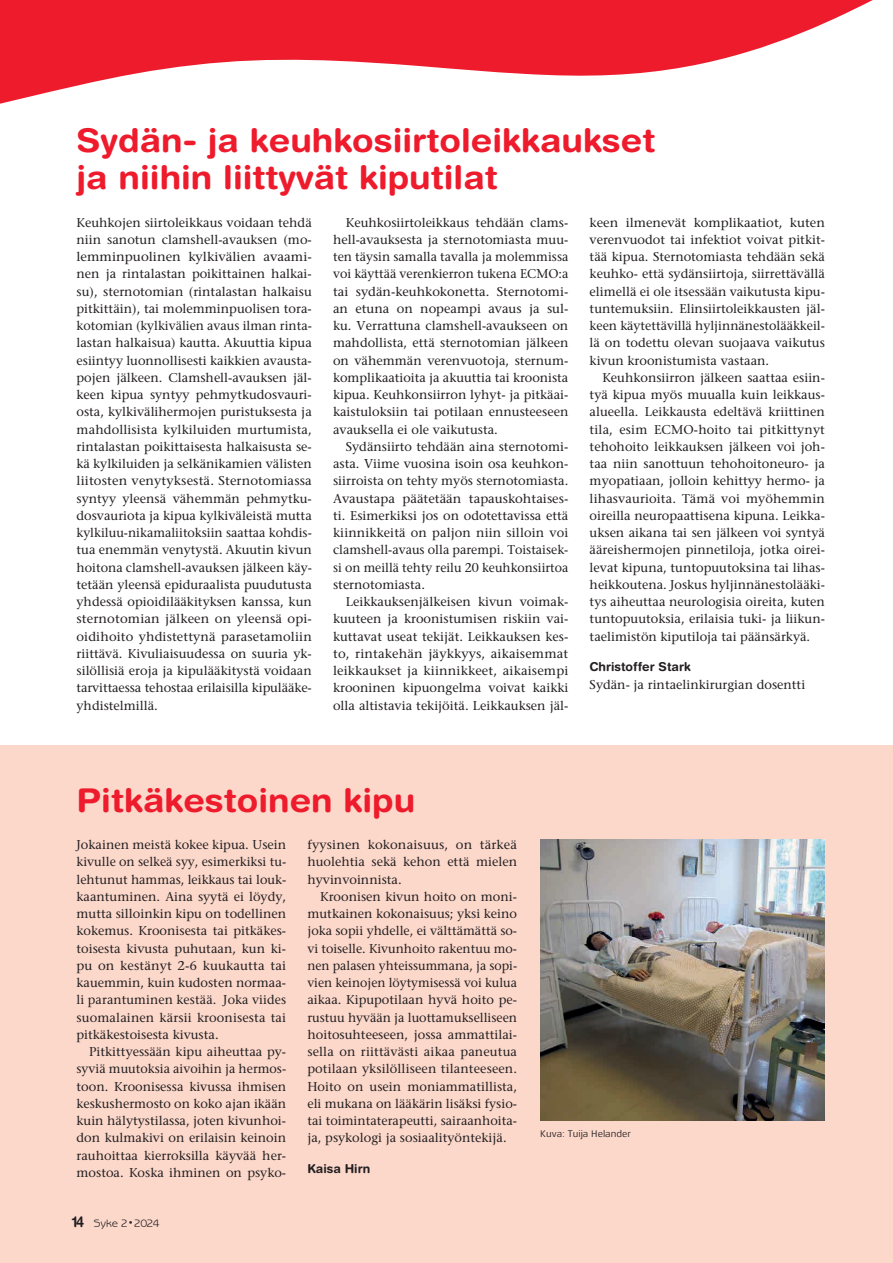
<style>
.page{position:relative;width:893px;height:1263px;background:#fff}
.page>*{position:absolute;margin:0;border:0;box-sizing:border-box;transform-origin:0 0}
.t1{font:700 32.85px/37.5px "Helvetica Rounded LT Std";color:#ee1b2c;scale:1.07 1}
.t2{font:500 12.75px/17.2px "Stone Serif Std";color:#231f20;text-align:justify}
.t3{font:700 12.3px "Helvetica Rounded LT Std";color:#231f20}
.t4{font:10.8px "Benguiat Gothic Std";letter-spacing:-.025em;color:#231f20;scale:1.05 1}
.t5{font:9.75px "Aeonis LT Pro";color:#231f20}
.s1{font-family:"Helvetica Rounded LT Std";font-weight:700;font-size:15px}
.s2{font-size:7.5px}
</style>
<div class="page">
<div style="left:0;top:746px;width:893px;height:517px;background:#fcd8cb"></div>
<svg style="left:0;top:0;width:873px;height:104px;fill:#ee1b2c"></svg>
<img style="left:540px;top:840px;width:285px;height:281px">
<h1 class="t1" style="left:77px;top:120px;width:542px">Sydän- ja keuhkosiirtoleikkaukset ja niihin liittyvät kiputilat</h1>
<p class="t2" style="left:590px;top:213px;width:237px">keen ilmenevät komplikaatiot, kuten verenvuodot tai infektiot voivat pitkit&shy;tää kipua. Sternotomiasta tehdään sekä keuhko- että sydänsiirtoja, siirrettävällä elimellä ei ole itsessään vaikutusta kipu&shy;tuntemuksiin. Elinsiirtoleikkausten jäl&shy;keen käytettävillä hyljinnänestolääkkeil&shy;lä on todettu olevan suojaava vaikutus kivun kroonistumista vastaan.</p>
<p class="t2" style="left:590px;top:369px;width:237px;text-indent:13px">Keuhkonsiirron jälkeen saattaa esiin&shy;tyä kipua myös muualla kuin leikkaus&shy;alueella. Leikkausta edeltävä kriittinen tila, esim ECMO-hoito tai pitkittynyt tehohoito leikkauksen jälkeen voi joh&shy;taa niin sanottuun tehohoitoneuro- ja myopatiaan, jolloin kehittyy hermo- ja lihasvaurioita. Tämä voi myöhemmin oireilla neuropaattisena kipuna. Leikka&shy;uksen aikana tai sen jälkeen voi syntyä ääreishermojen pinnetiloja, jotka oirei&shy;levat kipuna, tuntopuutoksina tai lihas&shy;heikkoutena. Joskus hyljinnänestolääki&shy;tys aiheuttaa neurologisia oireita, kuten tuntopuutoksia, erilaisia tuki- ja liikun&shy;taelimistön kiputiloja tai päänsärkyä.</p>
<p class="t3" style="left:590px;top:659px;width:103px">Christoffer Stark</p>
<p class="t2" style="left:590px;top:676px;width:217px">Sydän- ja rintaelinkirurgian dosentti</p>
<p class="t2" style="left:77px;top:213px;width:237px">Keuhkojen siirtoleikkaus voidaan tehdä niin sanotun clamshell-avauksen (mo&shy;lemminpuolinen kylkivälien avaami&shy;nen ja rintalastan poikittainen halkai&shy;su), sternotomian (rintalastan halkaisu pitkittäin), tai molemminpuolisen tora&shy;kotomian (kylkivälien avaus ilman rinta&shy;lastan halkaisua) kautta. Akuuttia kipua esiintyy luonnollisesti kaikkien avausta&shy;pojen jälkeen. Clamshell-avauksen jäl&shy;keen kipua syntyy pehmytkudosvauri&shy;osta, kylkivälihermojen puristuksesta ja mahdollisista kylkiluiden murtumista, rintalastan poikittaisesta halkaisusta se&shy;kä kylkiluiden ja selkänikamien välisten liitosten venytyksestä. Sternotomiassa syntyy yleensä vähemmän pehmytku&shy;dosvauriota ja kipua kylkiväleistä mutta kylkiluu-nikamaliitoksiin saattaa kohdis&shy;tua enemmän venytystä. Akuutin kivun hoitona clamshell-avauksen jälkeen käy&shy;tetään yleensä epiduraalista puudutusta yhdessä opioidilääkityksen kanssa, kun sternotomian jälkeen on yleensä opi&shy;oidihoito yhdistettynä parasetamoliin riittävä. Kivuliaisuudessa on suuria yk&shy;silöllisiä eroja ja kipulääkitystä voidaan tarvittaessa tehostaa erilaisilla kipulääke&shy;yhdistelmillä.</p>
<p class="t2" style="left:333px;top:213px;width:237px;text-indent:13px">Keuhkosiirtoleikkaus tehdään clams&shy;hell-avauksesta ja sternotomiasta muu&shy;ten täysin samalla tavalla ja molemmissa voi käyttää verenkierron tukena ECMO:a tai sydän-keuhkokonetta. Sternotomi&shy;an etuna on nopeampi avaus ja sul&shy;ku. Verrattuna clamshell-avaukseen on mahdollista, että sternotomian jälkeen on vähemmän verenvuotoja, sternum&shy;komplikaatioita ja akuuttia tai kroonista kipua. Keuhkonsiirron lyhyt- ja pitkäai&shy;kaistuloksiin tai potilaan ennusteeseen avauksella ei ole vaikutusta.</p>
<p class="t2" style="left:333px;top:438px;width:237px;text-indent:13px">Sydänsiirto tehdään aina sternotomi&shy;asta. Viime vuosina isoin osa keuhkon&shy;siirroista on tehty myös sternotomiasta.<br>Avaustapa päätetään tapauskohtaises&shy;ti. Esimerkiksi jos on odotettavissa että kiinnikkeitä on paljon niin silloin voi clamshell-avaus olla parempi. Toistaisek&shy;si on meillä tehty reilu 20 keuhkonsiirtoa sternotomiasta.</p>
<p class="t2" style="left:333px;top:593px;width:237px;text-indent:13px">Leikkauksenjälkeisen kivun voimak&shy;kuuteen ja kroonistumisen riskiin vai&shy;kuttavat useat tekijät. Leikkauksen kes&shy;to, rintakehän jäykkyys, aikaisemmat leikkaukset ja kiinnikkeet, aikaisempi krooninen kipuongelma voivat kaikki olla altistavia tekijöitä. Leikkauksen jäl-</p>
<h1 class="t1" style="left:77px;top:781px;width:318px">Pitkäkestoinen kipu</h1>
<p class="t2" style="left:77px;top:836px;width:211px">Jokainen meistä kokee kipua. Usein kivulle on selkeä syy, esimerkiksi tu&shy;lehtunut hammas, leikkaus tai louk&shy;kaantuminen. Aina syytä ei löydy, mutta silloinkin kipu on todellinen kokemus. Kroonisesta tai pitkäkes&shy;toisesta kivusta puhutaan, kun ki&shy;pu on kestänyt 2-6 kuukautta tai kauemmin, kuin kudosten normaa&shy;li parantuminen kestää. Joka viides suomalainen kärsii kroonisesta tai pitkäkestoisesta kivusta.</p>
<p class="t2" style="left:77px;top:1043px;width:211px;text-indent:13px">Pitkittyessään kipu aiheuttaa py&shy;syviä muutoksia aivoihin ja hermos&shy;toon. Kroonisessa kivussa ihmisen keskushermosto on koko ajan ikään kuin hälytystilassa, joten kivunhoi&shy;don kulmakivi on erilaisin keinoin rauhoittaa kierroksilla käyvää her&shy;mostoa. Koska ihminen on psyko-</p>
<p class="t4" style="left:72px;top:1217px;width:85px"><span class="s1">14</span> Syke 2<span class="s2">•</span> 2024</p>
<p class="t2" style="left:307px;top:836px;width:211px">fyysinen kokonaisuus, on tärkeä huolehtia sekä kehon että mielen hyvinvoinnista.</p>
<p class="t2" style="left:307px;top:888px;width:211px;text-indent:13px">Kroonisen kivun hoito on moni&shy;mutkainen kokonaisuus; yksi keino joka sopii yhdelle, ei välttämättä so&shy;vi toiselle. Kivunhoito rakentuu mo&shy;nen palasen yhteissummana, ja sopi&shy;vien keinojen löytymisessä voi kulua aikaa. Kipupotilaan hyvä hoito pe&shy;rustuu hyvään ja luottamukselliseen hoitosuhteeseen, jossa ammattilai&shy;sella on riittävästi aikaa paneutua potilaan yksilölliseen tilanteeseen.<br>Hoito on usein moniammatillista, eli mukana on lääkärin lisäksi fysio&shy;tai toimintaterapeutti, sairaanhoita&shy;ja, psykologi ja sosiaalityöntekijä.</p>
<p class="t3" style="left:307px;top:1161px;width:64px">Kaisa Hirn</p>
<p class="t5" style="left:540px;top:1128px;width:92px">Kuva: Tuija Helander</p>
</div>
